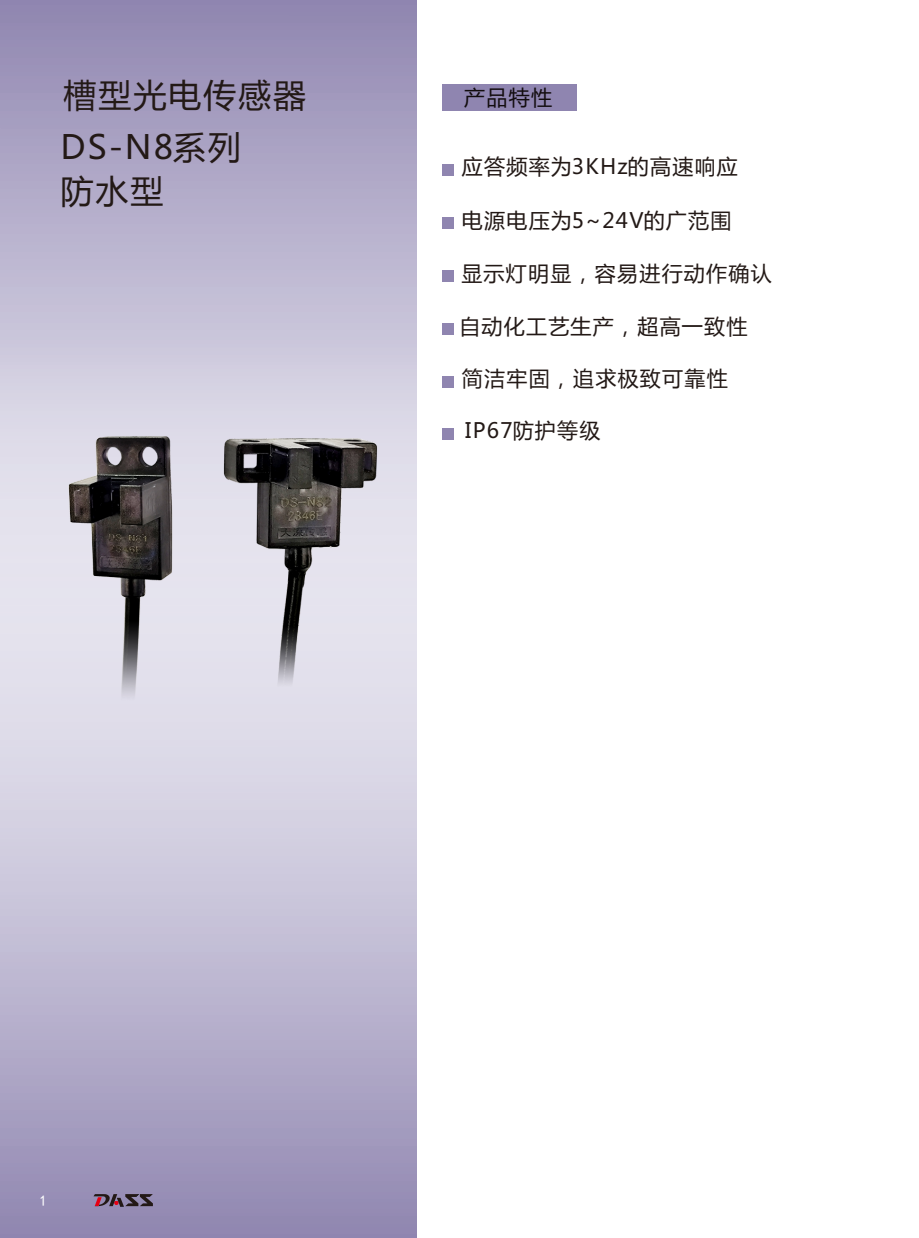
<style>
.page{position:relative;width:919px;height:1238px;background:#fff}
.page>*{position:absolute;margin:0;border:0;box-sizing:border-box;transform-origin:0 0}
.t1{font:33px/52.5px "Microsoft Ya Hei";letter-spacing:.06em;color:#231916}
.t2{font:21px "Microsoft Ya Hei";letter-spacing:.06em;color:#231916}
.t3{font:15px "Sim Hei";color:#fff}
</style>
<div class="page">
<svg style="left:0;top:0;width:417px;height:1237px;background:#b5afcb"></svg>
<div style="left:442px;top:84px;width:134px;height:27px;background:#8f85b0"></div>
<div style="left:442px;top:164px;width:12px;height:12px;background:#8f85b0"></div>
<div style="left:442px;top:217px;width:12px;height:12px;background:#8f85b0"></div>
<div style="left:442px;top:270px;width:12px;height:12px;background:#8f85b0"></div>
<div style="left:442px;top:323px;width:12px;height:12px;background:#8f85b0"></div>
<div style="left:442px;top:376px;width:12px;height:12px;background:#8f85b0"></div>
<svg style="left:94px;top:1193px;width:59px;height:13px"></svg>
<div style="left:442px;top:428px;width:12px;height:12px;background:#8f85b0"></div>
<img style="left:7px;top:366px;width:392px;height:399px">
<h1 class="t1" style="left:61px;top:71px;width:247px">槽型光电传感器<br>DS-N8系列</h1>
<h1 class="t1" style="left:61px;top:168px;width:104px">防水型</h1>
<p class="t2" style="left:464px;top:88px;width:89px">产品特性</p>
<p class="t2" style="left:462px;top:157px;width:277px">应答频率为3KHz的高速响应</p>
<p class="t2" style="left:462px;top:210px;width:271px">电源电压为5~24V的广范围</p>
<p class="t2" style="left:461px;top:263px;width:312px">显示灯明显，容易进行动作确认</p>
<p class="t2" style="left:459px;top:317px;width:289px">自动化工艺生产，超高一致性</p>
<p class="t2" style="left:462px;top:369px;width:267px">简洁牢固，追求极致可靠性</p>
<p class="t2" style="left:465px;top:421px;width:137px">IP67防护等级</p>
<p class="t3" style="left:40px;top:1193px;width:9px">1</p>
</div>
